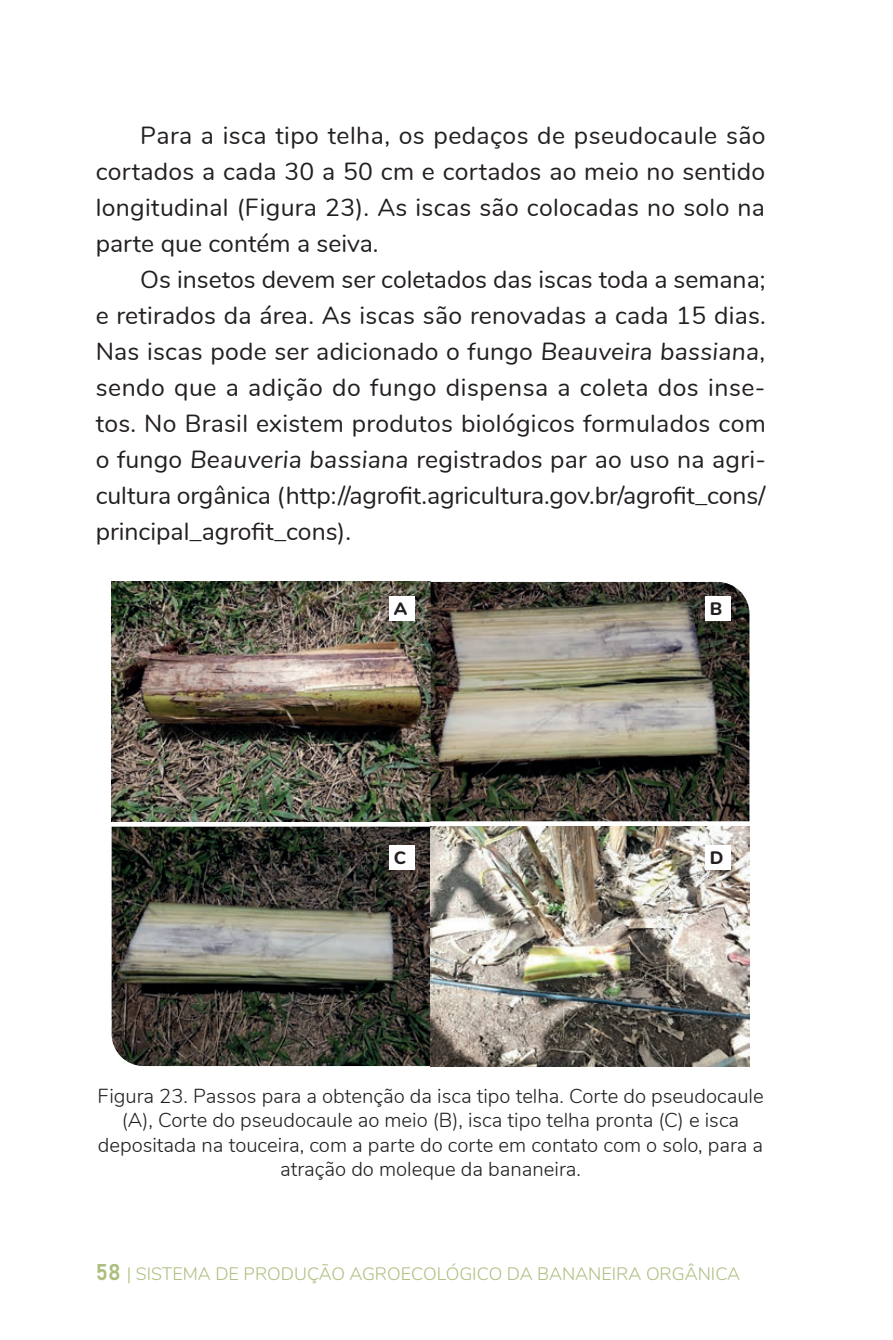
<style>
.page{position:relative;width:893px;height:1340px;background:#fff}
.page>*{position:absolute;margin:0;border:0;box-sizing:border-box;transform-origin:0 0}
.t1{font:24.75px/36px "Nunito";color:#231f20;text-align:justify}
.t2{font:300 20.25px/24.3px "Nunito";color:#231f20;text-align:center}
.t3{font:300 18px "Nunito";color:#acbe7e}
.t4{font:800 18px "Nunito";color:#231f20}
.s1{font-style:italic}
.s2{font-family:"Bahnschrift";font-weight:400;font-size:22.5px}
</style>
<div class="page">
<img style="left:112px;top:581px;width:637px;height:240px">
<img style="left:112px;top:826px;width:637px;height:240px">
<div style="left:389px;top:596px;width:26px;height:25px;background:#fff"></div>
<div style="left:705px;top:596px;width:25px;height:25px;background:#fff"></div>
<div style="left:389px;top:845px;width:26px;height:25px;background:#fff"></div>
<div style="left:705px;top:845px;width:25px;height:25px;background:#fff"></div>
<p class="t1" style="left:96px;top:116px;width:671px;text-indent:45px">Para a isca tipo telha, os pedaços de pseudocaule são cortados a cada 30 a 50 cm e cortados ao meio no sentido longitudinal (Figura 23). As iscas são colocadas no solo na parte que contém a seiva.</p>
<p class="t1" style="left:96px;top:260px;width:672px;text-indent:45px">Os insetos devem ser coletados das iscas toda a semana; e retirados da área. As iscas são renovadas a cada 15 dias.<br>Nas iscas pode ser adicionado o fungo <span class="s1">Beauveira bassiana</span>, sendo que a adição do fungo dispensa a coleta dos inse&shy;tos. No Brasil existem produtos biológicos formulados com o fungo <span class="s1">Beauveria bassiana</span> registrados par ao uso na agri&shy;cultura orgânica (http://agrofit.agricultura.gov.br/agrofit_cons/ principal_agrofit_cons).</p>
<p class="t4" style="left:394px;top:595px;width:15px">A</p>
<p class="t4" style="left:710px;top:595px;width:14px">B</p>
<p class="t4" style="left:394px;top:844px;width:14px">C</p>
<p class="t4" style="left:710px;top:844px;width:15px">D</p>
<p class="t2" style="left:97px;top:1082px;width:668px">Figura 23. Passos para a obtenção da isca tipo telha. Corte do pseudocaule (A), Corte do pseudocaule ao meio (B), isca tipo telha pronta (C) e isca depositada na touceira, com a parte do corte em contato com o solo, para a atração do moleque da bananeira.</p>
<p class="t3" style="left:96px;top:1260px;width:646px"><span class="s2">58</span> | SISTEMA DE PRODUÇÃO AGROECOLÓGICO DA BANANEIRA ORGÂNICA</p>
</div>
